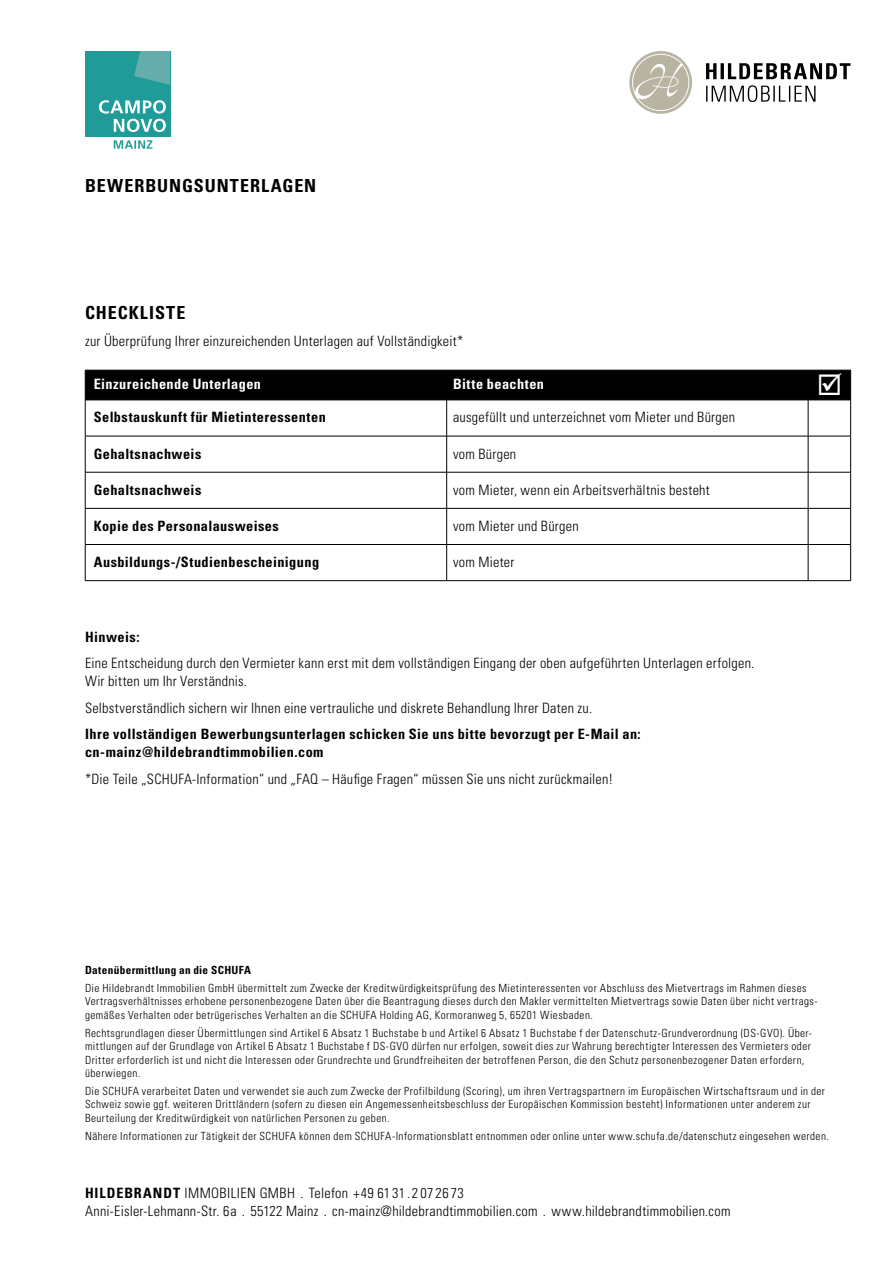
<style>
.page{position:relative;width:893px;height:1263px;background:#fff}
.page>*{position:absolute;margin:0;border:0;box-sizing:border-box;transform-origin:0 0}
.t1{font:700 condensed 18px "Univers LT Std";letter-spacing:.05em;color:#000}
.t2{font:300 condensed 14.25px/18px "Univers LT Std";letter-spacing:.02em;color:#000}
.t3{font:700 condensed 14.25px/18px "Univers LT Std";letter-spacing:.03em;color:#000}
.t4{font:700 condensed 14.25px "Univers LT Std";letter-spacing:.03em;color:#fff}
.t5{font:300 condensed 11.25px/13.5px "Univers LT Std";letter-spacing:.04em;color:#000}
.t6{font:700 condensed 11.25px "Univers LT Std";letter-spacing:.03em;color:#000}
.s1{font-weight:700}
</style>
<div class="page">
<svg style="left:629px;top:51px;width:63px;height:63px"></svg>
<svg style="left:706px;top:85px;width:109px;height:17px"></svg>
<svg style="left:706px;top:63px;width:144px;height:16px"></svg>
<svg style="left:114px;top:140px;width:38px;height:9px"></svg>
<div style="left:85px;top:51px;width:85px;height:85px;background:#1f9b98"></div>
<svg style="left:99px;top:100px;width:67px;height:32px"></svg>
<svg style="left:134px;top:51px;width:36px;height:34px"></svg>
<hr style="left:85px;top:400px;width:362px;height:1px;background:#000">
<hr style="left:85px;top:400px;width:1px;height:36px;background:#000">
<hr style="left:447px;top:400px;width:361px;height:1px;background:#000">
<hr style="left:446px;top:400px;width:1px;height:36px;background:#000">
<hr style="left:808px;top:400px;width:43px;height:1px;background:#000">
<hr style="left:808px;top:400px;width:1px;height:36px;background:#000">
<hr style="left:850px;top:400px;width:1px;height:36px;background:#000">
<hr style="left:85px;top:436px;width:362px;height:1px;background:#000">
<hr style="left:85px;top:436px;width:1px;height:36px;background:#000">
<hr style="left:447px;top:436px;width:361px;height:1px;background:#000">
<hr style="left:446px;top:436px;width:1px;height:36px;background:#000">
<hr style="left:808px;top:436px;width:43px;height:1px;background:#000">
<hr style="left:808px;top:436px;width:1px;height:36px;background:#000">
<hr style="left:850px;top:436px;width:1px;height:36px;background:#000">
<hr style="left:85px;top:472px;width:362px;height:1px;background:#000">
<hr style="left:85px;top:472px;width:1px;height:36px;background:#000">
<hr style="left:447px;top:472px;width:361px;height:1px;background:#000">
<hr style="left:446px;top:472px;width:1px;height:36px;background:#000">
<hr style="left:808px;top:472px;width:43px;height:1px;background:#000">
<hr style="left:808px;top:472px;width:1px;height:36px;background:#000">
<hr style="left:850px;top:472px;width:1px;height:36px;background:#000">
<hr style="left:85px;top:508px;width:362px;height:1px;background:#000">
<hr style="left:85px;top:508px;width:1px;height:36px;background:#000">
<hr style="left:447px;top:508px;width:361px;height:1px;background:#000">
<hr style="left:446px;top:508px;width:1px;height:36px;background:#000">
<hr style="left:808px;top:508px;width:43px;height:1px;background:#000">
<hr style="left:808px;top:508px;width:1px;height:36px;background:#000">
<hr style="left:850px;top:508px;width:1px;height:36px;background:#000">
<hr style="left:85px;top:544px;width:362px;height:1px;background:#000">
<hr style="left:85px;top:545px;width:1px;height:35px;background:#000">
<hr style="left:447px;top:544px;width:361px;height:1px;background:#000">
<hr style="left:446px;top:545px;width:1px;height:35px;background:#000">
<hr style="left:808px;top:544px;width:43px;height:1px;background:#000">
<hr style="left:808px;top:545px;width:1px;height:35px;background:#000">
<hr style="left:850px;top:545px;width:1px;height:35px;background:#000">
<hr style="left:85px;top:580px;width:362px;height:1px;background:#000">
<hr style="left:447px;top:580px;width:361px;height:1px;background:#000">
<hr style="left:808px;top:580px;width:43px;height:1px;background:#000">
<div style="left:85px;top:370px;width:766px;height:30px;background:#000"></div>
<h1 class="t1" style="left:85px;top:174px;width:233px">BEWERBUNGSUNTERLAGEN</h1>
<h1 class="t1" style="left:85px;top:302px;width:102px">CHECKLISTE</h1>
<p class="t2" style="left:85px;top:332px;width:380px">zur Überprüfung Ihrer einzureichenden Unterlagen auf Vollständigkeit*</p>
<p class="t4" style="left:94px;top:375px;width:169px">Einzureichende Unterlagen</p>
<p class="t4" style="left:453px;top:375px;width:93px">Bitte beachten</p>
<p class="t3" style="left:94px;top:408px;width:234px">Selbstauskunft für Mietinteressenten</p>
<p class="t2" style="left:453px;top:408px;width:284px">ausgefüllt und unterzeichnet vom Mieter und Bürgen</p>
<p class="t3" style="left:94px;top:444px;width:109px">Gehaltsnachweis</p>
<p class="t2" style="left:453px;top:444px;width:65px">vom Bürgen</p>
<p class="t3" style="left:94px;top:480px;width:109px">Gehaltsnachweis</p>
<p class="t2" style="left:453px;top:481px;width:258px">vom Mieter, wenn ein Arbeitsverhältnis besteht</p>
<p class="t3" style="left:94px;top:517px;width:187px">Kopie des Personalausweises</p>
<p class="t2" style="left:453px;top:517px;width:127px">vom Mieter und Bürgen</p>
<p class="t3" style="left:94px;top:553px;width:227px">Ausbildungs-/Studienbescheinigung</p>
<p class="t2" style="left:453px;top:553px;width:63px">vom Mieter</p>
<p class="t3" style="left:85px;top:628px;width:56px">Hinweis:</p>
<p class="t2" style="left:85px;top:654px;width:671px">Eine Entscheidung durch den Vermieter kann erst mit dem vollständigen Eingang der oben aufgeführten Unterlagen erfolgen.<br>Wir bitten um Ihr Verständnis.</p>
<p class="t2" style="left:85px;top:699px;width:509px">Selbstverständlich sichern wir Ihnen eine vertrauliche und diskrete Behandlung Ihrer Daten zu.</p>
<p class="t3" style="left:85px;top:725px;width:557px">Ihre vollständigen Bewerbungsunterlagen schicken Sie uns bitte bevorzugt per E-Mail an: cn-mainz@hildebrandtimmobilien.com</p>
<p class="t2" style="left:85px;top:770px;width:530px">*Die Teile „SCHUFA-Information“ und „FAQ – Häufige Fragen“ müssen Sie uns nicht zurückmailen!</p>
<p class="t6" style="left:85px;top:963px;width:168px">Datenübermittlung an die SCHUFA</p>
<p class="t5" style="left:85px;top:981px;width:733px">Die Hildebrandt Immobilien GmbH übermittelt zum Zwecke der Kreditwürdigkeitsprüfung des Mietinteressenten vor Abschluss des Mietvertrags im Rahmen dieses<br>Vertragsverhältnisses erhobene personenbezogene Daten über die Beantragung dieses durch den Makler vermittelten Mietvertrags sowie Daten über nicht vertrags&shy;gemäßes Verhalten oder betrügerisches Verhalten an die SCHUFA Holding AG, Kormoranweg 5, 65201 Wiesbaden.</p>
<p class="t5" style="left:85px;top:1026px;width:728px">Rechtsgrundlagen dieser Übermittlungen sind Artikel 6 Absatz 1 Buchstabe b und Artikel 6 Absatz 1 Buchstabe f der Datenschutz-Grundverordnung (DS-GVO). Über&shy;mittlungen auf der Grundlage von Artikel 6 Absatz 1 Buchstabe f DS-GVO dürfen nur erfolgen, soweit dies zur Wahrung berechtigter Interessen des Vermieters oder Dritter erforderlich ist und nicht die Interessen oder Grundrechte und Grundfreiheiten der betroffenen Person, die den Schutz personenbezogener Daten erfordern, überwiegen.</p>
<p class="t5" style="left:85px;top:1084px;width:741px">Die SCHUFA verarbeitet Daten und verwendet sie auch zum Zwecke der Profilbildung (Scoring), um ihren Vertragspartnern im Europäischen Wirtschaftsraum und in der<br>Schweiz sowie ggf. weiteren Drittländern (sofern zu diesen ein Angemessenheitsbeschluss der Europäischen Kommission besteht) Informationen unter anderem zur<br>Beurteilung der Kreditwürdigkeit von natürlichen Personen zu geben.</p>
<p class="t5" style="left:85px;top:1129px;width:745px">Nähere Informationen zur Tätigkeit der SCHUFA können dem SCHUFA-Informationsblatt entnommen oder online unter www.schufa.de/datenschutz eingesehen werden.</p>
<p class="t2" style="left:85px;top:1184px;width:647px"><span class="s1">HILDEBRANDT</span> IMMOBILIEN GMBH . Telefon +49 6131.2 072673<br>Anni-Eisler-Lehmann-Str. 6a . 55122 Mainz . cn-mainz@hildebrandtimmobilien.com . www.hildebrandtimmobilien.com</p>
</div>
